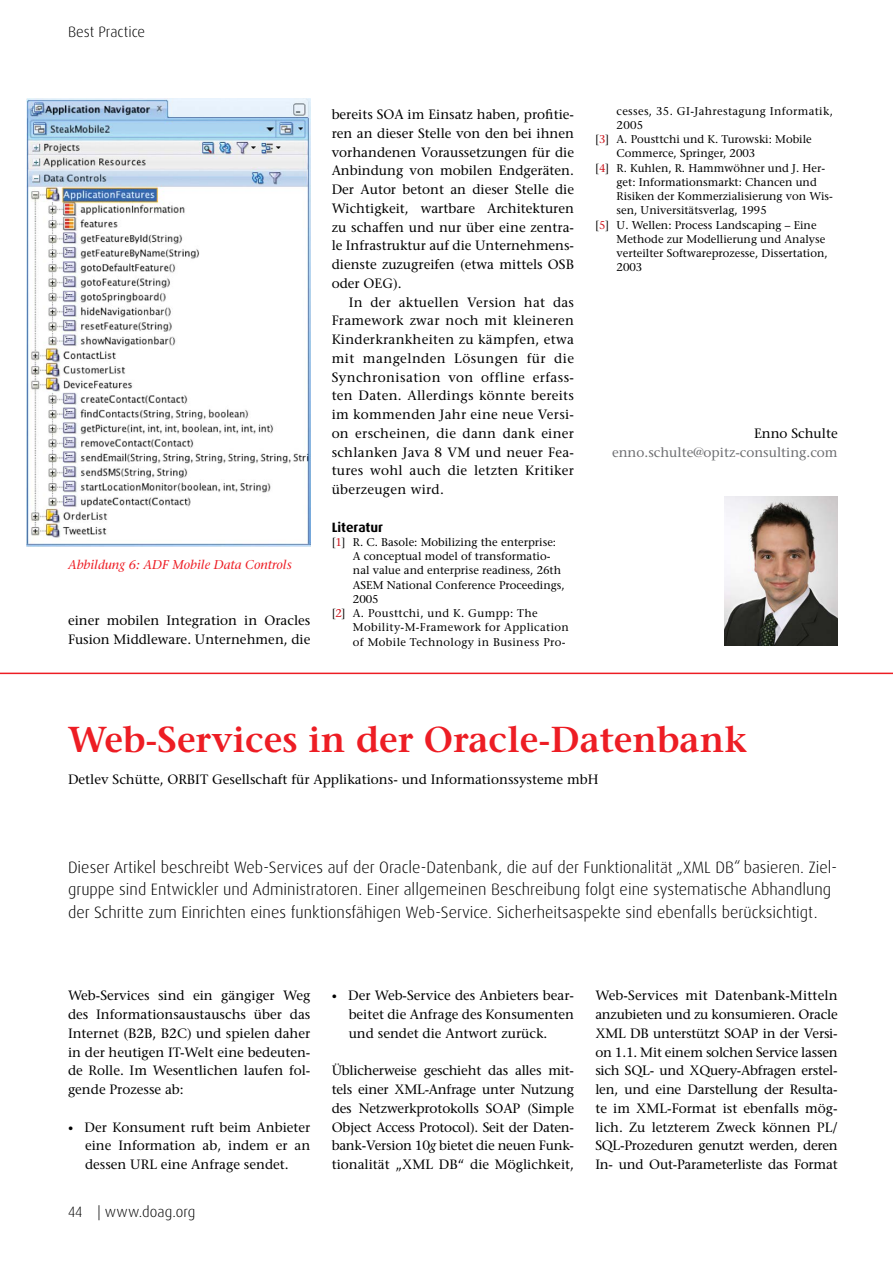
<style>
.page{position:relative;width:893px;height:1263px;background:#fff}
.page>*{position:absolute;margin:0;border:0;box-sizing:border-box;transform-origin:0 0}
.t1{font:600 36px "Stone Serif Std";color:#ed1d24}
.t2{font:300 16.5px/22.5px "Dax Pro";color:#000}
.t3{font:300 15px "Dax Pro";color:#000}
.t4{font:500 13.5px/18.8px "Stone Serif Std";color:#000;text-align:justify}
.t5{font:500 13.5px "Stone Serif Std";color:#6d6e71}
.t6{font:700 13.5px "Dax Pro";color:#000}
.t7{font:italic 500 12.75px "Stone Serif Std";color:#ed1d24}
.t8{font:500 11.25px "Stone Serif Std";color:#000}
.t9{font:500 11.25px "Stone Serif Std";letter-spacing:.03em;color:#000}
.s1{color:#ce171e}
.s2{font-size:10.5px}
.s3{font-style:italic}
</style>
<div class="page">
<img style="left:724px;top:497px;width:114px;height:149px">
<img style="left:26px;top:99px;width:284px;height:447px">
<hr style="left:0;top:673px;width:893px;height:1px;background:#ed1d24">
<p class="t3" style="left:68px;top:22px;width:79px">Best Practice</p>
<p class="t7" style="left:68px;top:557px;width:225px">Abbildung 6: ADF Mobile Data Controls</p>
<p class="t4" style="left:68px;top:611px;width:244px">einer mobilen Integration in Oracles<br>Fusion Middleware. Unternehmen, die</p>
<p class="t4" style="left:332px;top:105px;width:244px">bereits SOA im Einsatz haben, profitie&shy;ren an dieser Stelle von den bei ihnen vorhandenen Voraussetzungen für die Anbindung von mobilen Endgeräten.<br>Der Autor betont an dieser Stelle die Wichtigkeit, wartbare Architekturen zu schaffen und nur über eine zentra&shy;le Infrastruktur auf die Unternehmens&shy;dienste zuzugreifen (etwa mittels OSB oder OEG).</p>
<p class="t4" style="left:332px;top:293px;width:244px;text-indent:17px">In der aktuellen Version hat das Framework zwar noch mit kleineren Kinderkrankheiten zu kämpfen, etwa mit mangelnden Lösungen für die Synchronisation von offline erfass&shy;ten Daten. Allerdings könnte bereits im kommenden Jahr eine neue Versi&shy;on erscheinen, die dann dank einer schlanken Java 8 VM und neuer Fea&shy;tures wohl auch die letzten Kritiker überzeugen wird.</p>
<p class="t6" style="left:332px;top:518px;width:53px">Literatur</p>
<p class="t8" style="left:332px;top:535px;width:226px">[<span class="s1">1</span>] R. C. Basole: Mobilizing the enterprise:</p>
<p class="t8" style="left:353px;top:549px;width:198px">A conceptual model of transformatio-</p>
<p class="t8" style="left:353px;top:564px;width:210px">nal value and enterprise readiness, 26th</p>
<p class="t8" style="left:353px;top:578px;width:213px">ASEM National Conference Proceedings,</p>
<p class="t8" style="left:353px;top:592px;width:27px">2005</p>
<p class="t9" style="left:332px;top:606px;width:207px">[<span class="s1">2</span>] A. Pousttchi, und K. Gumpp: The</p>
<p class="t9" style="left:353px;top:621px;width:217px">Mobility-M-Framework for Application</p>
<p class="t9" style="left:353px;top:635px;width:214px">of Mobile Technology in Business Pro-</p>
<p class="t9" style="left:617px;top:104px;width:218px">cesses, 35. GI-Jahrestagung Informatik,</p>
<p class="t8" style="left:617px;top:118px;width:28px">2005</p>
<p class="t8" style="left:595px;top:132px;width:218px">[<span class="s1">3</span>] A. Pousttchi und K. Turowski: Mobile</p>
<p class="t8" style="left:617px;top:147px;width:140px">Commerce, Springer, 2003</p>
<p class="t8" style="left:595px;top:161px;width:231px">[<span class="s1">4</span>] R. Kuhlen, R. Hammwöhner und J. Her-</p>
<p class="t8" style="left:617px;top:175px;width:202px">get: Informationsmarkt: Chancen und</p>
<p class="t8" style="left:617px;top:190px;width:218px">Risiken der Kommerzialisierung von Wis-</p>
<p class="t8" style="left:617px;top:204px;width:152px">sen, Universitätsverlag, 1995</p>
<p class="t8" style="left:595px;top:218px;width:223px">[<span class="s1">5</span>] U. Wellen: Process Landscaping – Eine</p>
<p class="t8" style="left:617px;top:232px;width:210px">Methode zur Modellierung und Analyse</p>
<p class="t8" style="left:617px;top:247px;width:213px">verteilter Softwareprozesse, Dissertation,</p>
<p class="t8" style="left:617px;top:261px;width:27px">2003</p>
<p class="t4" style="left:754px;top:424px;width:85px">Enno Schulte</p>
<p class="t5" style="left:612px;top:444px;width:227px">enno.schulte@opitz-consulting.com</p>
<h1 class="t1" style="left:68px;top:718px;width:680px">Web-Services in der Oracle-Datenbank</h1>
<p class="t4" style="left:68px;top:770px;width:532px">Detlev Schütte, ORBIT Gesellschaft für Applikations- und Informationssysteme mbH</p>
<p class="t2" style="left:68px;top:856px;width:770px">Dieser Artikel beschreibt Web-Services auf der Oracle-Datenbank, die auf der Funktionalität „XML DB“ basieren. Ziel&shy;gruppe sind Entwickler und Administratoren. Einer allgemeinen Beschreibung folgt eine systematische Abhandlung der Schritte zum Einrichten eines funktionsfähigen Web-Service. Sicherheitsaspekte sind ebenfalls berücksichtigt.</p>
<p class="t4" style="left:68px;top:986px;width:244px">Web-Services sind ein gängiger Weg des Informationsaustauschs über das Internet (B2B, B2C) und spielen daher in der heutigen IT-Welt eine bedeuten&shy;de Rolle. Im Wesentlichen laufen fol&shy;gende Prozesse ab:</p>
<p class="t4" style="left:85px;top:1118px;width:227px;text-indent:-17px"><span class="s2">•</span> Der Konsument ruft beim Anbieter eine Information ab, indem er an dessen URL eine Anfrage sendet.</p>
<p class="t3" style="left:68px;top:1202px;width:129px">44 | www.doag.org</p>
<p class="t4" style="left:349px;top:986px;width:227px;text-indent:-17px"><span class="s2">•</span> Der Web-Service des Anbieters bear&shy;beitet die Anfrage des Konsumenten und sendet die Antwort zurück.</p>
<p class="t4" style="left:332px;top:1061px;width:244px">Üblicherweise geschieht das alles mit&shy;tels einer XML-Anfrage unter Nutzung des Netzwerkprotokolls SOAP (Simple Object Access Protocol). Seit der Daten&shy;bank-Version 10<span class="s3">g</span> bietet die neuen Funk&shy;tionalität „XML DB“ die Möglichkeit,</p>
<p class="t4" style="left:595px;top:986px;width:244px">Web-Services mit Datenbank-Mitteln anzubieten und zu konsumieren. Oracle XML DB unterstützt SOAP in der Versi&shy;on 1.1. Mit einem solchen Service lassen sich SQL- und XQuery-Abfragen erstel&shy;len, und eine Darstellung der Resulta&shy;te im XML-Format ist ebenfalls mög&shy;lich. Zu letzterem Zweck können PL/ SQL-Prozeduren genutzt werden, deren In- und Out-Parameterliste das Format</p>
</div>
